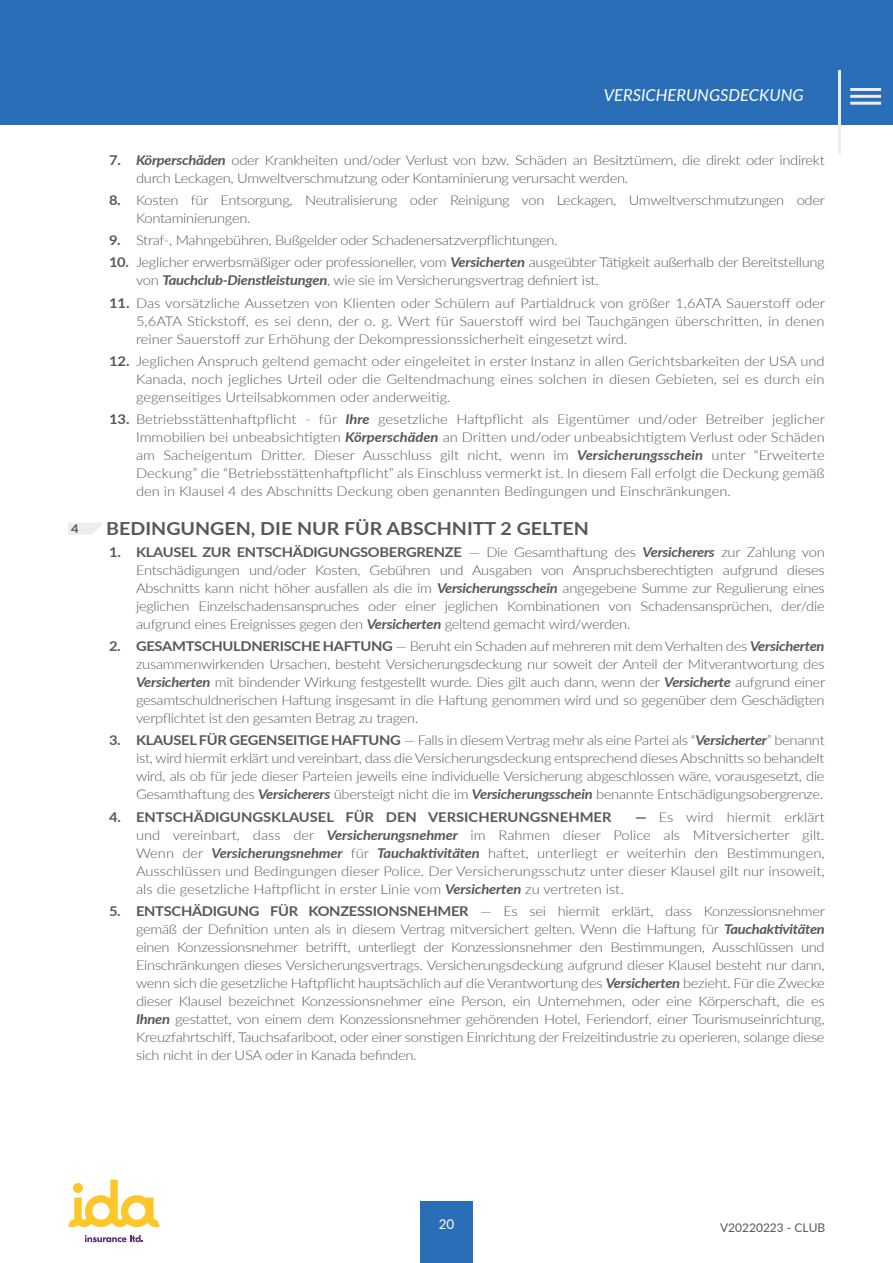
<style>
.page{position:relative;width:893px;height:1263px;background:#fff}
.page>*{position:absolute;margin:0;border:0;box-sizing:border-box;transform-origin:0 0}
.t1{font:700 18px "Lato";color:#585856;scale:1.09 1}
.t2{font:italic 16.5px "Lato";color:#fff}
.t3{font:300 13.5px/18px "Lato";letter-spacing:-.02em;color:#585856;text-align:justify;scale:1.09 1}
.t4{font:300 13.5px/18px "Lato";letter-spacing:-.02em;color:#575756;text-align:justify;scale:1.09 1}
.t5{font:700 13.5px "Lato";color:#585856;scale:1.09 1}
.t6{font:13.5px "Lato";color:#fff}
.t7{font:12px "Lato";color:#575756}
.t8{font:700 12px "Lato";color:#585856;scale:1.09 1}
.s1{font-weight:700;color:#575756}
.s2{font-weight:700;font-style:italic}
.s3{font-weight:700}
</style>
<div class="page">
<div style="left:420px;top:1201px;width:52px;height:62px;background:#296eb6"></div>
<svg style="left:68px;top:1180px;width:92px;height:47px"></svg>
<svg style="left:85px;top:1235px;width:58px;height:7px"></svg>
<div style="left:0;top:0;width:893px;height:124px;background:#296eb6"></div>
<svg style="left:68px;top:523px;width:35px;height:12px"></svg>
<hr style="left:838px;top:71px;width:3px;height:83px;background:#eeeded">
<hr style="left:850px;top:88px;width:31px;height:3px;background:#eeeded">
<hr style="left:850px;top:95px;width:31px;height:3px;background:#eeeded">
<hr style="left:850px;top:102px;width:31px;height:3px;background:#eeeded">
<p class="t8" style="left:71px;top:520px;width:8px">4</p>
<p class="t2" style="left:604px;top:83px;width:201px">VERSICHERUNGSDECKUNG</p>
<p class="t3" style="left:136px;top:150px;width:633px;text-indent:-27px"><span class="s1">7.</span> <span class="s2">Körperschäden</span> oder Krankheiten und/oder Verlust von bzw. Schäden an Besitztümern, die direkt oder indirekt durch Leckagen, Umweltverschmutzung oder Kontaminierung verursacht werden.</p>
<p class="t3" style="left:136px;top:190px;width:633px;text-indent:-27px"><span class="s1">8.</span> Kosten für Entsorgung, Neutralisierung oder Reinigung von Leckagen, Umweltverschmutzungen oder<br>Kontaminierungen.</p>
<p class="t3" style="left:109px;top:231px;width:413px"><span class="s1">9.</span> Straf-, Mahngebühren, Bußgelder oder Schadenersatzverpflichtungen.</p>
<p class="t4" style="left:136px;top:253px;width:633px;text-indent:-27px"><span class="s3">10.</span> Jeglicher erwerbsmäßiger oder professioneller, vom <span class="s2">Versicherten</span> ausgeübter Tätigkeit außerhalb der Bereitstellung von <span class="s2">Tauchclub-Dienstleistungen</span>, wie sie im Versicherungsvertrag definiert ist.</p>
<p class="t4" style="left:136px;top:293px;width:634px;text-indent:-27px"><span class="s3">11.</span> Das vorsätzliche Aussetzen von Klienten oder Schülern auf Partialdruck von größer 1,6ATA Sauerstoff oder 5,6ATA Stickstoff, es sei denn, der o. g. Wert für Sauerstoff wird bei Tauchgängen überschritten, in denen reiner Sauerstoff zur Erhöhung der Dekompressionssicherheit eingesetzt wird.</p>
<p class="t4" style="left:136px;top:351px;width:633px;text-indent:-27px"><span class="s3">12.</span> Jeglichen Anspruch geltend gemacht oder eingeleitet in erster Instanz in allen Gerichtsbarkeiten der USA und Kanada, noch jegliches Urteil oder die Geltendmachung eines solchen in diesen Gebieten, sei es durch ein gegenseitiges Urteilsabkommen oder anderweitig.</p>
<p class="t4" style="left:136px;top:410px;width:634px;text-indent:-27px"><span class="s3">13.</span> Betriebsstättenhaftpflicht - für <span class="s2">Ihre</span> gesetzliche Haftpflicht als Eigentümer und/oder Betreiber jeglicher Immobilien bei unbeabsichtigten <span class="s2">Körperschäden</span> an Dritten und/oder unbeabsichtigtem Verlust oder Schäden am Sacheigentum Dritter. Dieser Ausschluss gilt nicht, wenn im <span class="s2">Versicherungsschein</span> unter “Erweiterte Deckung” die “Betriebsstättenhaftpflicht” als Einschluss vermerkt ist. In diesem Fall erfolgt die Deckung gemäß den in Klausel 4 des Abschnitts Deckung oben genannten Bedingungen und Einschränkungen.</p>
<h1 class="t1" style="left:106px;top:515px;width:444px">BEDINGUNGEN, DIE NUR FÜR ABSCHNITT 2 GELTEN</h1>
<p class="t3" style="left:136px;top:542px;width:633px;text-indent:-27px"><span class="s1">1.</span> <span class="s3">KLAUSEL ZUR ENTSCHÄDIGUNGSOBERGRENZE</span> — Die Gesamthaftung des <span class="s2">Versicherers</span> zur Zahlung von Entschädigungen und/oder Kosten, Gebühren und Ausgaben von Anspruchsberechtigten aufgrund dieses Abschnitts kann nicht höher ausfallen als die im <span class="s2">Versicherungsschein</span> angegebene Summe zur Regulierung eines jeglichen Einzelschadensanspruches oder einer jeglichen Kombinationen von Schadensansprüchen, der/die aufgrund eines Ereignisses gegen den <span class="s2">Versicherten</span> geltend gemacht wird/werden.</p>
<p class="t3" style="left:136px;top:637px;width:634px;text-indent:-27px"><span class="s3">2. GESAMTSCHULDNERISCHE HAFTUNG</span> — Beruht ein Schaden auf mehreren mit dem Verhalten des <span class="s2">Versicherten </span>zusammenwirkenden Ursachen, besteht Versicherungsdeckung nur soweit der Anteil der Mitverantwortung des <span class="s2">Versicherten</span> mit bindender Wirkung festgestellt wurde. Dies gilt auch dann, wenn der <span class="s2">Versicherte</span> aufgrund einer gesamtschuldnerischen Haftung insgesamt in die Haftung genommen wird und so gegenüber dem Geschädigten verpflichtet ist den gesamten Betrag zu tragen.</p>
<p class="t3" style="left:136px;top:731px;width:633px;text-indent:-27px"><span class="s3">3. KLAUSEL FÜR GEGENSEITIGE HAFTUNG</span> — Falls in diesem Vertrag mehr als eine Partei als “<span class="s2">Versicherter</span>” benannt ist, wird hiermit erklärt und vereinbart, dass die Versicherungsdeckung entsprechend dieses Abschnitts so behandelt wird, als ob für jede dieser Parteien jeweils eine individuelle Versicherung abgeschlossen wäre, vorausgesetzt, die Gesamthaftung des <span class="s2">Versicherers</span> übersteigt nicht die im <span class="s2">Versicherungsschein</span> benannte Entschädigungsobergrenze.</p>
<p class="t5" style="left:109px;top:807px;width:462px">4. ENTSCHÄDIGUNGSKLAUSEL FÜR DEN VERSICHERUNGSNEHMER</p>
<p class="t3" style="left:136px;top:807px;width:633px;text-indent:499px"><span class="s3">—</span> Es wird hiermit erklärt und vereinbart, dass der <span class="s2">Versicherungsnehmer</span> im Rahmen dieser Police als Mitversicherter gilt.<br>Wenn der <span class="s2">Versicherungsnehmer</span> für <span class="s2">Tauchaktivitäten</span> haftet, unterliegt er weiterhin den Bestimmungen, Ausschlüssen und Bedingungen dieser Police. Der Versicherungsschutz unter dieser Klausel gilt nur insoweit, als die gesetzliche Haftpflicht in erster Linie vom <span class="s2">Versicherten</span> zu vertreten ist.</p>
<p class="t3" style="left:136px;top:901px;width:633px;text-indent:-27px"><span class="s3">5. ENTSCHÄDIGUNG FÜR KONZESSIONSNEHMER</span> — Es sei hiermit erklärt, dass Konzessionsnehmer gemäß der Definition unten als in diesem Vertrag mitversichert gelten. Wenn die Haftung für <span class="s2">Tauchaktivitäten </span>einen Konzessionsnehmer betrifft, unterliegt der Konzessionsnehmer den Bestimmungen, Ausschlüssen und Einschränkungen dieses Versicherungsvertrags. Versicherungsdeckung aufgrund dieser Klausel besteht nur dann, wenn sich die gesetzliche Haftpflicht hauptsächlich auf die Verantwortung des <span class="s2">Versicherten</span> bezieht. Für die Zwecke dieser Klausel bezeichnet Konzessionsnehmer eine Person, ein Unternehmen, oder eine Körperschaft, die es <span class="s2">Ihnen</span> gestattet, von einem dem Konzessionsnehmer gehörenden Hotel, Feriendorf, einer Tourismuseinrichtung, Kreuzfahrtschiff, Tauchsafariboot, oder einer sonstigen Einrichtung der Freizeitindustrie zu operieren, solange diese sich nicht in der USA oder in Kanada befinden.</p>
<p class="t6" style="left:439px;top:1214px;width:17px">20</p>
<p class="t7" style="left:720px;top:1219px;width:107px">V20220223 - CLUB</p>
</div>
